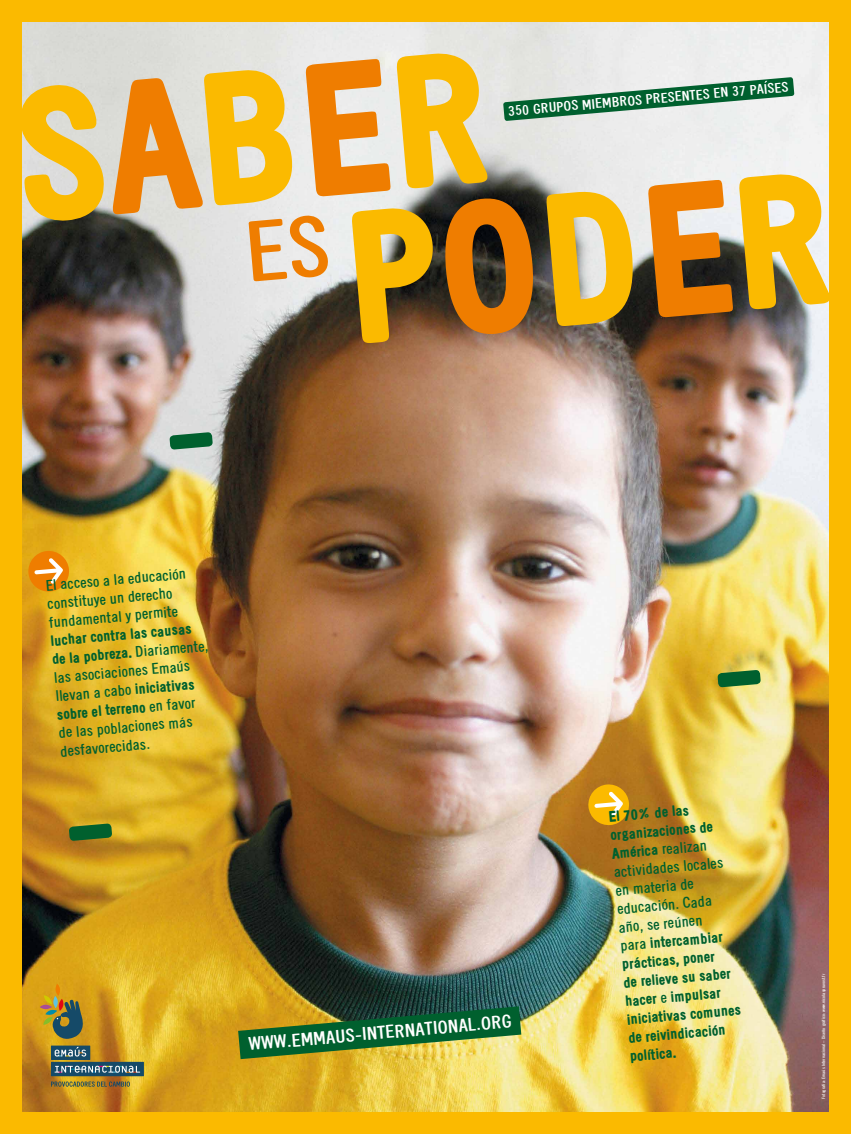
<style>
.page{position:relative;width:851px;height:1134px;background:#fff}
.page>*{position:absolute;margin:0;border:0;box-sizing:border-box;transform-origin:0 0}
.t1{font:900 183.25px "Emmaus";color:#fbba00}
.t2{font:700 17.95px "Emmaus";color:#fff}
.t3{font:15px/18.5px "Emmaus";color:#00602e}
.t4{font:900 15px/18.5px "Emmaus";color:#00602e}
.t5{font:700 13.55px "Emmaus";color:#fff}
.t6{font:4.5px "Emmaus";color:#fff}
.s1{color:#ef7d00}
.s2{font-weight:900}
.s3{font-weight:400}
</style>
<div class="page">
<img style="left:22px;top:22px;width:807px;height:1091px">
<div style="left:0;top:0;width:850px;height:22px;background:#fbba00"></div>
<div style="left:0;top:1113px;width:850px;height:21px;background:#fbba00"></div>
<div style="left:0;top:0;width:22px;height:1134px;background:#fbba00"></div>
<div style="left:829px;top:0;width:21px;height:1134px;background:#fbba00"></div>
<svg style="left:69px;top:823px;width:43px;height:18px"></svg>
<svg style="left:169px;top:432px;width:44px;height:18px"></svg>
<svg style="left:717px;top:670px;width:43px;height:17px"></svg>
<img style="left:238px;top:1006px;width:283px;height:53px">
<svg style="left:27px;top:550px;width:43px;height:42px;background:#ed9a26"></svg>
<svg style="left:587px;top:783px;width:42px;height:43px;background:#e5ad27"></svg>
<svg style="left:40px;top:984px;width:43px;height:55px;background:#978336"></svg>
<svg style="left:51px;top:1045px;width:39px;height:15px"></svg>
<div style="left:51px;top:1062px;width:93px;height:14px;background:#154a68"></div>
<svg style="left:55px;top:1047px;width:31px;height:9px"></svg>
<svg style="left:55px;top:1066px;width:85px;height:7px"></svg>
<svg style="left:51px;top:1081px;width:79px;height:6px"></svg>
<svg style="left:503px;top:77px;width:291px;height:44px;background:#87b09a"></svg>
<h1 class="t1" style="left:11px;top:54px;width:478px;rotate:-5deg">S<span class="s1">A</span>B<span class="s1">E</span>R</h1>
<p class="t5" style="left:507px;top:103px;width:282px;rotate:-5deg">350 grupos miembros presentes en 37 paises</p>
<h1 class="t1" style="left:241px;top:185px;width:590px;rotate:-5deg"><sup>ES</sup> P<span class="s1">O</span>D<span class="s1">E</span>R</h1>
<p class="t3" style="left:45px;top:576px;width:142px;rotate:-5deg">El acceso a la educación constituye un derecho fundamental y permite</p>
<p class="t3" style="left:50px;top:631px;width:158px;rotate:-5deg"><span class="s2">luchar contra las causas de la pobreza.</span> Diariamente, las asociaciones Emaús llevan a cabo <span class="s2">iniciativas sobre el terreno</span> en favor<br>de las poblaciones más desfavorecidas.</p>
<p class="t2" style="left:248px;top:1033px;width:265px;rotate:-5deg">www.emmaus-international.org</p>
<p class="t4" style="left:608px;top:807px;width:116px;rotate:-5deg">El 70% de las organizaciones de<br>América <span class="s3">realizan actividades locales en materia de educación. Cada año, se reúnen<br>para</span> intercambiar prácticas, poner<br>de relieve su saber hacer <span class="s3">e</span> impulsar iniciativas comunes de reivindicación política.</p>
<p class="t6" style="left:820px;top:1099px;width:126px;rotate:-90deg">Fotografía: Emaús Internacional – Diseño gráfico: www.nicolaspruvost.fr</p>
</div>
